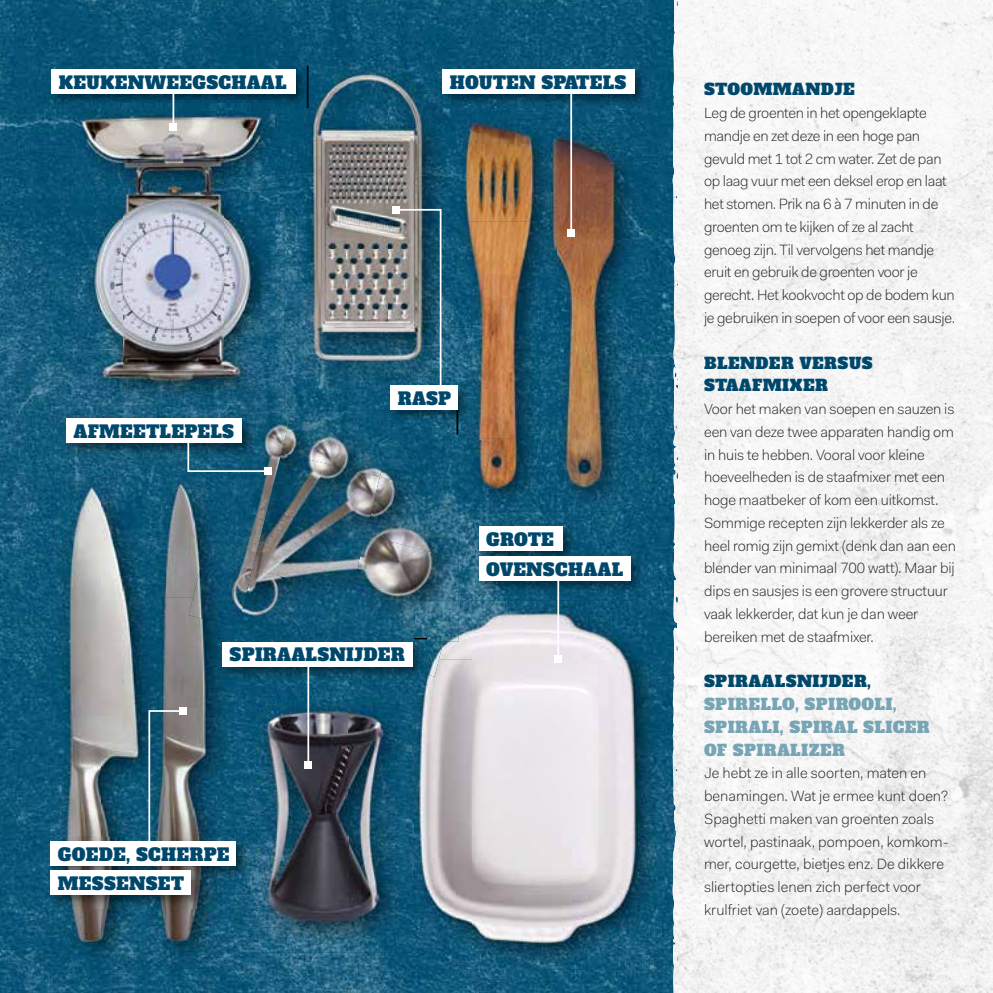
<style>
.page{position:relative;width:993px;height:993px;background:#fff}
.page>*{position:absolute;margin:0;border:0;box-sizing:border-box;transform-origin:0 0}
.t1{font:17.5px/29.8px "Alfa Slab One";letter-spacing:.02em;color:#00486b}
.t2{font:15.75px/22.8px "Alfa Slab One";letter-spacing:.03em;color:#77a5b5}
.t3{font:15.75px/22.8px "Alfa Slab One";letter-spacing:.03em;color:#00486b}
.t4{font:300 14.88px/22.8px "Fakt Pro";letter-spacing:-.01em;color:#1d1d1b}
</style>
<div class="page">
<img style="left:0;top:0;width:670px;height:992px">
<img style="left:670px;top:0;width:322px;height:992px">
<img style="left:298px;top:60px;width:152px;height:328px">
<img style="left:304px;top:63px;width:126px;height:310px">
<img style="left:458px;top:510px;width:18px;height:70px">
<img style="left:239px;top:391px;width:120px;height:19px">
<img style="left:351px;top:607px;width:55px;height:31px">
<img style="left:237px;top:593px;width:114px;height:45px">
<img style="left:233px;top:511px;width:34px;height:116px">
<img style="left:350px;top:558px;width:108px;height:49px">
<img style="left:252px;top:511px;width:113px;height:82px">
<img style="left:365px;top:495px;width:93px;height:63px">
<img style="left:266px;top:477px;width:114px;height:58px">
<img style="left:224px;top:410px;width:68px;height:101px">
<img style="left:379px;top:423px;width:75px;height:72px">
<img style="left:281px;top:410px;width:112px;height:67px">
<img style="left:63px;top:415px;width:165px;height:41px">
<img style="left:228px;top:415px;width:27px;height:23px">
<div style="left:66px;top:418px;width:175px;height:25px;background:#fff"></div>
<img style="left:454px;top:112px;width:102px;height:398px">
<img style="left:454px;top:434px;width:26px;height:76px">
<img style="left:456px;top:113px;width:83px;height:108px">
<img style="left:461px;top:221px;width:76px;height:109px">
<img style="left:471px;top:330px;width:52px;height:108px">
<img style="left:492px;top:438px;width:31px;height:55px">
<img style="left:471px;top:438px;width:21px;height:55px">
<img style="left:539px;top:125px;width:99px;height:386px">
<img style="left:539px;top:125px;width:17px;height:385px">
<img style="left:539px;top:168px;width:2px;height:45px">
<img style="left:556px;top:131px;width:63px;height:179px">
<img style="left:564px;top:310px;width:42px;height:179px">
<img style="left:546px;top:129px;width:10px;height:139px">
<img style="left:439px;top:66px;width:209px;height:41px">
<div style="left:442px;top:69px;width:192px;height:25px;background:#fff"></div>
<hr style="left:570px;top:91px;width:2px;height:142px;background:#fff">
<div style="left:567px;top:229px;width:7px;height:7px;background:#fff"></div>
<img style="left:387px;top:382px;width:83px;height:41px">
<img style="left:387px;top:382px;width:63px;height:6px">
<img style="left:387px;top:417px;width:24px;height:6px">
<svg style="left:454px;top:410px;width:4px;height:25px"></svg>
<div style="left:390px;top:385px;width:67px;height:24px;background:#fff"></div>
<img style="left:394px;top:208px;width:48px;height:177px">
<div style="left:392px;top:206px;width:7px;height:7px;background:#fff"></div>
<img style="left:70px;top:107px;width:214px;height:298px">
<img style="left:241px;top:389px;width:43px;height:16px">
<img style="left:74px;top:107px;width:200px;height:283px">
<img style="left:244px;top:382px;width:30px;height:8px">
<img style="left:48px;top:66px;width:261px;height:41px">
<div style="left:51px;top:69px;width:244px;height:25px;background:#fff"></div>
<hr style="left:172px;top:90px;width:2px;height:37px;background:#fff">
<div style="left:170px;top:123px;width:7px;height:7px;background:#fff"></div>
<svg style="left:186px;top:438px;width:84px;height:34px;background:#3a6f88"></svg>
<div style="left:264px;top:467px;width:7px;height:7px;background:#fff"></div>
<img style="left:406px;top:600px;width:255px;height:369px">
<img style="left:406px;top:600px;width:47px;height:38px">
<img style="left:414px;top:659px;width:58px;height:287px">
<img style="left:443px;top:601px;width:29px;height:58px">
<img style="left:472px;top:601px;width:173px;height:345px">
<img style="left:453px;top:601px;width:5px;height:40px">
<img style="left:426px;top:641px;width:17px;height:35px">
<img style="left:414px;top:601px;width:39px;height:40px">
<img style="left:475px;top:523px;width:101px;height:30px">
<div style="left:478px;top:526px;width:84px;height:25px;background:#fff"></div>
<img style="left:475px;top:553px;width:169px;height:41px">
<img style="left:475px;top:553px;width:101px;height:11px">
<div style="left:478px;top:556px;width:152px;height:25px;background:#fff"></div>
<hr style="left:557px;top:578px;width:2px;height:80px;background:#fff">
<div style="left:554px;top:654px;width:7px;height:7px;background:#fff"></div>
<img style="left:142px;top:472px;width:75px;height:5px">
<img style="left:217px;top:472px;width:16px;height:166px">
<img style="left:220px;top:472px;width:13px;height:154px">
<img style="left:166px;top:679px;width:67px;height:289px">
<img style="left:166px;top:597px;width:54px;height:240px">
<img style="left:166px;top:477px;width:51px;height:120px">
<img style="left:217px;top:477px;width:3px;height:164px">
<img style="left:188px;top:498px;width:29px;height:124px">
<img style="left:217px;top:490px;width:3px;height:132px">
<img style="left:166px;top:878px;width:54px;height:75px">
<img style="left:52px;top:476px;width:114px;height:493px">
<img style="left:142px;top:476px;width:24px;height:492px">
<img style="left:151px;top:477px;width:15px;height:476px">
<img style="left:61px;top:477px;width:85px;height:476px">
<img style="left:47px;top:837px;width:203px;height:41px">
<img style="left:166px;top:837px;width:67px;height:41px">
<img style="left:52px;top:837px;width:114px;height:30px">
<div style="left:50px;top:840px;width:186px;height:25px;background:#fff"></div>
<img style="left:47px;top:878px;width:119px;height:30px">
<img style="left:166px;top:867px;width:38px;height:41px">
<svg style="left:47px;top:867px;width:14px;height:11px"></svg>
<img style="left:151px;top:867px;width:15px;height:3px">
<img style="left:61px;top:867px;width:81px;height:3px">
<svg style="left:142px;top:867px;width:9px;height:3px"></svg>
<div style="left:50px;top:870px;width:140px;height:25px;background:#fff"></div>
<svg style="left:147px;top:709px;width:38px;height:132px;background:#677a81"></svg>
<div style="left:180px;top:707px;width:7px;height:7px;background:#fff"></div>
<img style="left:252px;top:695px;width:159px;height:257px">
<img style="left:256px;top:701px;width:138px;height:228px">
<img style="left:219px;top:641px;width:187px;height:38px">
<img style="left:233px;top:638px;width:50px;height:3px">
<img style="left:294px;top:666px;width:112px;height:3px">
<img style="left:283px;top:638px;width:123px;height:3px">
<img style="left:406px;top:641px;width:8px;height:28px">
<svg style="left:406px;top:669px;width:20px;height:10px"></svg>
<img style="left:414px;top:641px;width:12px;height:33px">
<svg style="left:406px;top:638px;width:20px;height:3px"></svg>
<svg style="left:219px;top:638px;width:14px;height:3px"></svg>
<div style="left:222px;top:641px;width:190px;height:25px;background:#fff"></div>
<hr style="left:307px;top:662px;width:2px;height:102px;background:#fff">
<div style="left:305px;top:761px;width:7px;height:7px;background:#fff"></div>
<p class="t1" style="left:59px;top:68px;width:229px">KEUKENWEEGSCHAAL</p>
<p class="t1" style="left:450px;top:68px;width:178px">HOUTEN SPATELS</p>
<p class="t1" style="left:74px;top:417px;width:162px">AFMEETLEPELS</p>
<p class="t1" style="left:397px;top:383px;width:55px">RASP</p>
<p class="t1" style="left:486px;top:525px;width:138px">GROTE<br>OVENSCHAAL</p>
<p class="t1" style="left:229px;top:640px;width:176px">SPIRAALSNIJDER</p>
<p class="t1" style="left:58px;top:839px;width:173px">GOEDE, SCHERPE<br>MESSENSET</p>
<p class="t3" style="left:703px;top:78px;width:152px">STOOMMANDJE</p>
<p class="t4" style="left:703px;top:101px;width:252px">Leg de groenten in het opengeklapte mandje en zet deze in een hoge pan gevuld met 1 tot 2 cm water. Zet de pan op laag vuur met een deksel erop en laat het stomen. Prik na 6 à 7 minuten in de groenten om te kijken of ze al zacht genoeg zijn. Til vervolgens het mandje eruit en gebruik de groenten voor je gerecht. Het kookvocht op de bodem kun je gebruiken in soepen of voor een sausje.</p>
<p class="t3" style="left:703px;top:351px;width:170px">BLENDER VERSUS<br>STAAFMIXER</p>
<p class="t4" style="left:703px;top:397px;width:253px">Voor het maken van soepen en sauzen is een van deze twee apparaten handig om in huis te hebben. Vooral voor kleine hoeveelheden is de staafmixer met een hoge maatbeker of kom een uitkomst.<br>Sommige recepten zijn lekkerder als ze heel romig zijn gemixt (denk dan aan een blender van minimaal 700 watt). Maar bij dips en sausjes is een grovere structuur vaak lekkerder, dat kun je dan weer bereiken met de staafmixer.</p>
<p class="t3" style="left:703px;top:670px;width:168px">SPIRAALSNIJDER,</p>
<p class="t2" style="left:703px;top:693px;width:227px">SPIRELLO, SPIROOLI,<br>SPIRALI, SPIRAL SLICER<br>OF SPIRALIZER</p>
<p class="t4" style="left:703px;top:761px;width:246px">Je hebt ze in alle soorten, maten en benamingen. Wat je ermee kunt doen?<br>Spaghetti maken van groenten zoals wortel, pastinaak, pompoen, komkom&shy;mer, courgette, bietjes enz. De dikkere sliertopties lenen zich perfect voor krulfriet van (zoete) aardappels.</p>
</div>
